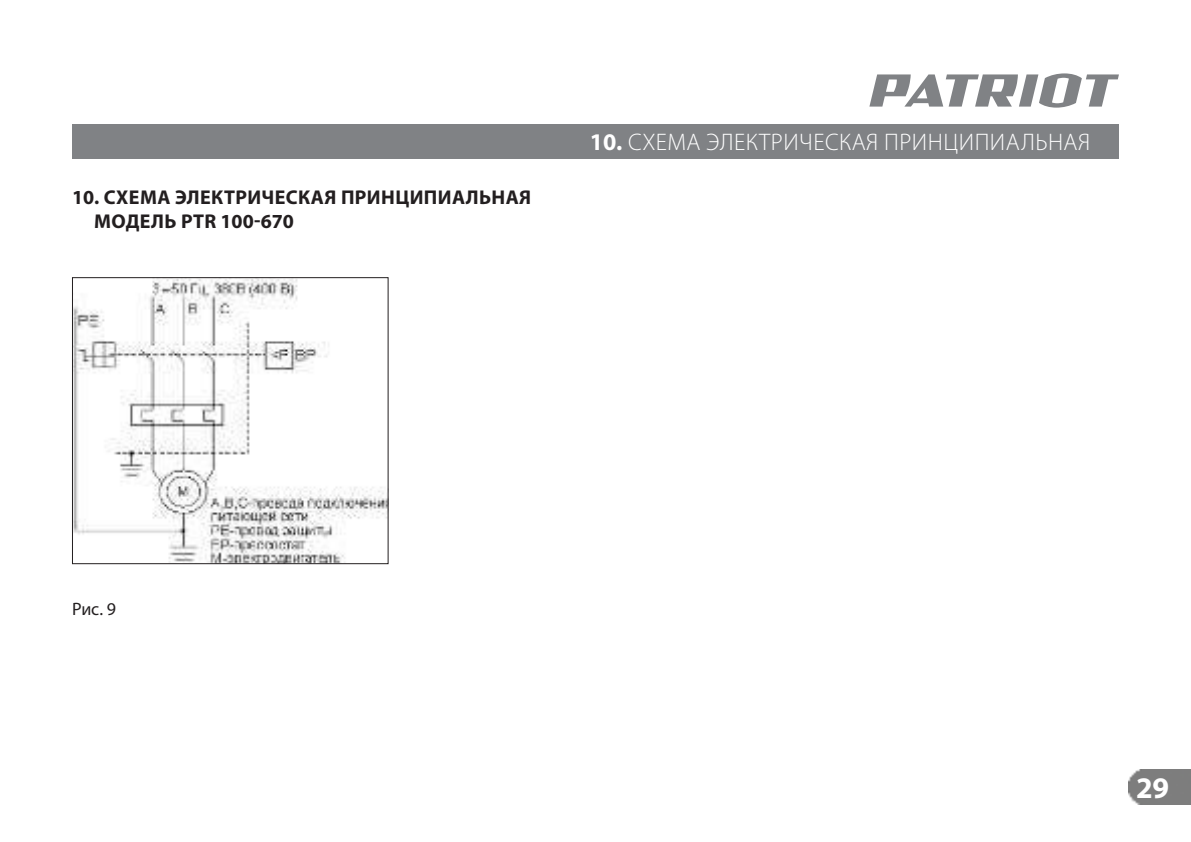
<style>
.page{position:relative;width:1191px;height:842px;background:#fff}
.page>*{position:absolute;margin:0;border:0;box-sizing:border-box;transform-origin:0 0}
.t1{font:700 30px "Myriad Pro";color:#fff}
.t2{font:300 24px "Myriad Pro";letter-spacing:.02em;color:#fff}
.t3{font:700 20px/24px "Myriad Pro";letter-spacing:.02em;color:#231f20}
.t4{font:18px "Myriad Pro";color:#231f20}
.s1{font-weight:700}
</style>
<div class="page">
<img style="left:1128px;top:770px;width:63px;height:35px">
<svg style="left:869px;top:73px;width:250px;height:35px"></svg>
<div style="left:72px;top:124px;width:1047px;height:34px;background:#808285"></div>
<img style="left:74px;top:279px;width:312px;height:283px">
<div style="left:72px;top:277px;width:316px;height:287px;border:1px solid #231f20"></div>
<p class="t3" style="left:94px;top:185px;width:438px;text-indent:-22px">10. СХЕМА ЭЛЕКТРИЧЕСКАЯ ПРИНЦИПИАЛЬНАЯ<br>МОДЕЛЬ PTR 100-670</p>
<p class="t2" style="left:589px;top:131px;width:502px"><span class="s1">10.</span> СХЕМА ЭЛЕКТРИЧЕСКАЯ ПРИНЦИПИАЛЬНАЯ</p>
<p class="t4" style="left:72px;top:600px;width:46px">Рис. 9</p>
<h1 class="t1" style="left:1136px;top:773px;width:34px">29</h1>
</div>
